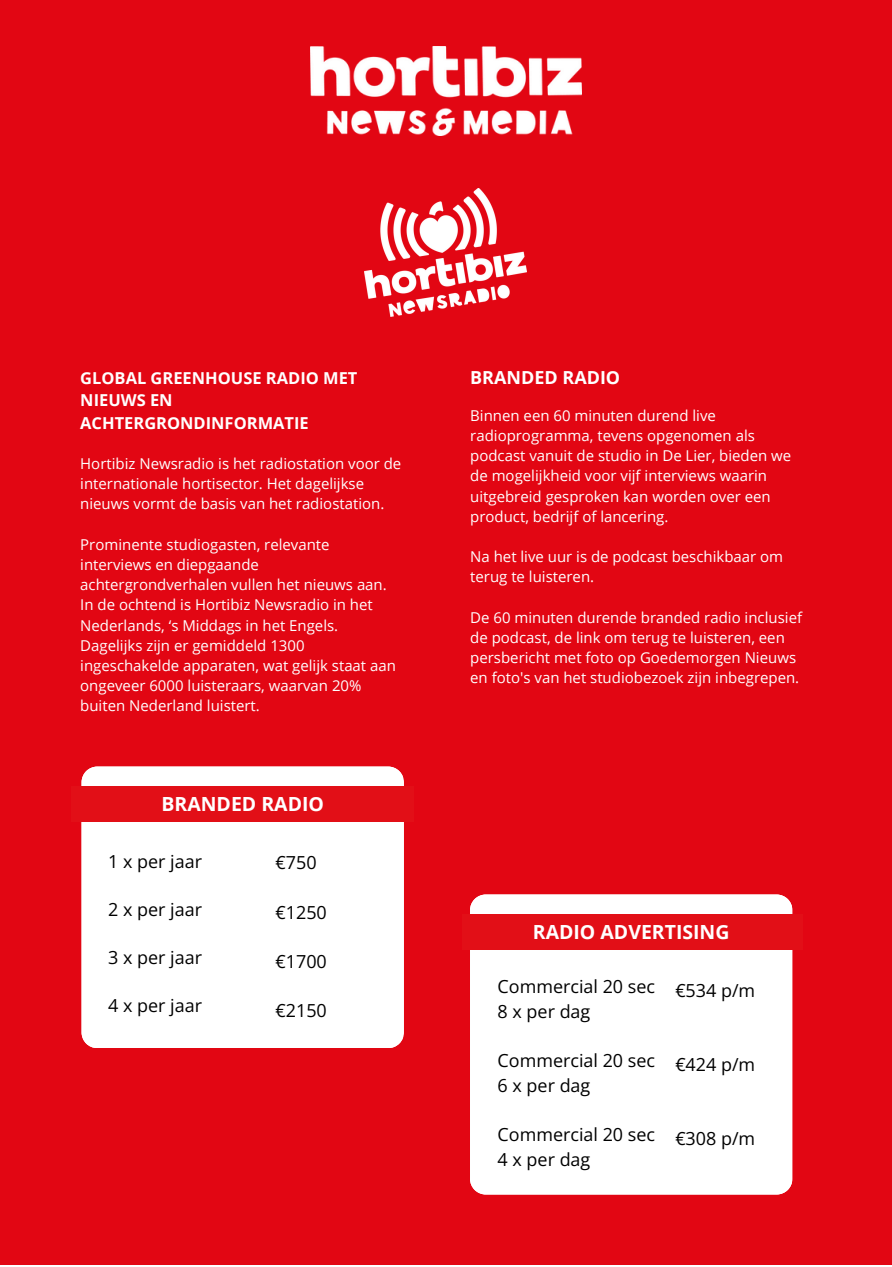
<style>
.page{position:relative;width:892px;height:1267px;background:#fff}
.page>*{position:absolute;margin:0;border:0;box-sizing:border-box;transform-origin:0 0}
.t1{font:700 19.5px "Open Sans";color:#fff}
.t2{font:18px "Open Sans";color:#000}
.t3{font:700 18px "Open Sans";color:#fff}
.t4{font:700 16.5px/22.5px "Open Sans";color:#fff}
.t5{font:15px/20.1px "Open Sans";color:#fff}
</style>
<div class="page">
<div style="left:0;top:0;width:891px;height:1264px;background:#e20613"></div>
<img style="left:310px;top:46px;width:271px;height:90px">
<img style="left:364px;top:188px;width:162px;height:128px">
<div style="left:470px;top:894px;width:321px;height:300px;background:#fff"></div>
<div style="left:81px;top:766px;width:322px;height:281px;background:#fff"></div>
<div style="left:462px;top:914px;width:340px;height:35px;background:#e20f17"></div>
<div style="left:72px;top:786px;width:342px;height:35px;background:#e20f17"></div>
<p class="t4" style="left:80px;top:366px;width:278px">GLOBAL GREENHOUSE RADIO MET<br>NIEUWS EN<br>ACHTERGRONDINFORMATIE</p>
<p class="t5" style="left:80px;top:453px;width:322px">Hortibiz Newsradio is het radiostation voor de internationale hortisector. Het dagelijkse nieuws vormt de basis van het radiostation.</p>
<p class="t5" style="left:80px;top:534px;width:317px">Prominente studiogasten, relevante interviews en diepgaande achtergrondverhalen vullen het nieuws aan.<br>In de ochtend is Hortibiz Newsradio in het Nederlands, ‘s Middags in het Engels.<br>Dagelijks zijn er gemiddeld 1300 ingeschakelde apparaten, wat gelijk staat aan ongeveer 6000 luisteraars, waarvan 20% buiten Nederland luistert.</p>
<p class="t1" style="left:161px;top:790px;width:164px">BRANDED RADIO</p>
<p class="t2" style="left:108px;top:849px;width:95px">1 x per jaar</p>
<p class="t2" style="left:108px;top:897px;width:95px">2 x per jaar</p>
<p class="t2" style="left:108px;top:944px;width:95px">3 x per jaar</p>
<p class="t2" style="left:108px;top:992px;width:95px">4 x per jaar</p>
<p class="t2" style="left:275px;top:850px;width:43px">€750</p>
<p class="t2" style="left:275px;top:899px;width:53px">€1250</p>
<p class="t2" style="left:275px;top:949px;width:53px">€1700</p>
<p class="t2" style="left:275px;top:998px;width:53px">€2150</p>
<p class="t3" style="left:470px;top:364px;width:151px">BRANDED RADIO</p>
<p class="t5" style="left:470px;top:405px;width:322px">Binnen een 60 minuten durend live radioprogramma, tevens opgenomen als podcast vanuit de studio in De Lier, bieden we de mogelijkheid voor vijf interviews waarin uitgebreid gesproken kan worden over een product, bedrijf of lancering.</p>
<p class="t5" style="left:470px;top:546px;width:314px">Na het live uur is de podcast beschikbaar om terug te luisteren.</p>
<p class="t5" style="left:470px;top:607px;width:333px">De 60 minuten durende branded radio inclusief de podcast, de link om terug te luisteren, een persbericht met foto op Goedemorgen Nieuws en foto's van het studiobezoek zijn inbegrepen.</p>
<p class="t1" style="left:532px;top:918px;width:198px">RADIO ADVERTISING</p>
<p class="t2" style="left:497px;top:974px;width:159px">Commercial 20 sec</p>
<p class="t2" style="left:497px;top:998px;width:94px">8 x per dag</p>
<p class="t2" style="left:497px;top:1048px;width:159px">Commercial 20 sec</p>
<p class="t2" style="left:497px;top:1073px;width:94px">6 x per dag</p>
<p class="t2" style="left:497px;top:1122px;width:159px">Commercial 20 sec</p>
<p class="t2" style="left:497px;top:1147px;width:94px">4 x per dag</p>
<p class="t2" style="left:675px;top:978px;width:81px">€534 p/m</p>
<p class="t2" style="left:675px;top:1052px;width:81px">€424 p/m</p>
<p class="t2" style="left:675px;top:1126px;width:81px">€308 p/m</p>
</div>
